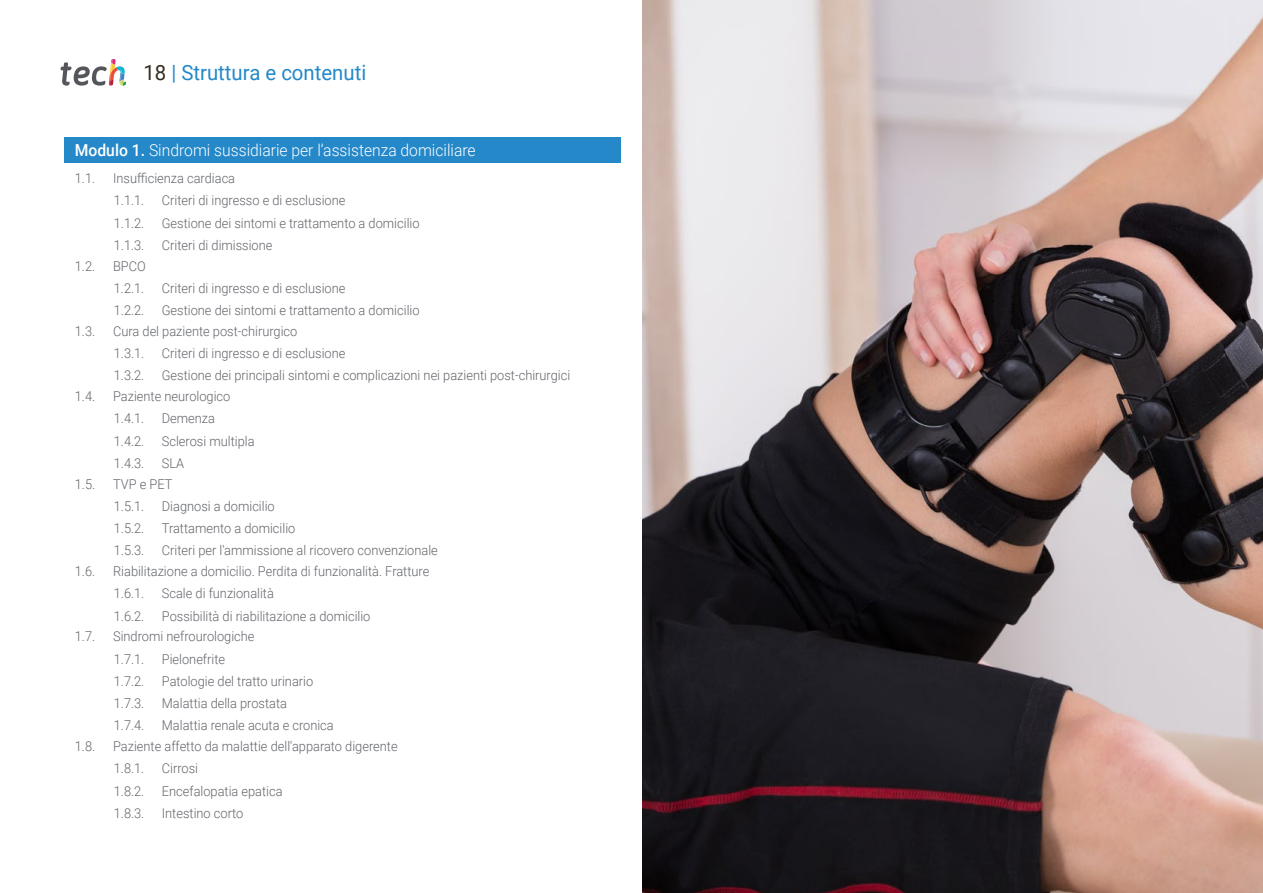
<style>
.page{position:relative;width:1263px;height:893px;background:#fff}
.page>*{position:absolute;margin:0;border:0;box-sizing:border-box;transform-origin:0 0}
.t1{font:21px "Roboto";color:#2488c9}
.t2{font:300 16.5px "Roboto";color:#fff;scale:.95 1}
.t3{font:300 13.5px/22.2px "Roboto";color:#61646a;scale:.95 1}
.s1{color:#312e20}
.s2{font-weight:500}
</style>
<div class="page">
<div style="left:64px;top:137px;width:557px;height:25px;background:#2488c9"></div>
<img style="left:642px;top:0;width:621px;height:893px">
<svg style="left:61px;top:59px;width:65px;height:27px"></svg>
<h1 class="t1" style="left:144px;top:57px;width:224px"><span class="s1">18</span> | Struttura e contenuti</h1>
<p class="t2" style="left:75px;top:138px;width:423px"><span class="s2">Modulo 1.</span> Sindromi sussidiarie per l’assistenza domiciliare</p>
<p class="t3" style="left:75px;top:167px;width:23px">1.1.</p>
<p class="t3" style="left:113px;top:167px;width:130px">Insufficienza cardiaca<br>1.1.1.</p>
<p class="t3" style="left:162px;top:189px;width:195px">Criteri di ingresso e di esclusione</p>
<p class="t3" style="left:114px;top:211px;width:34px">1.1.2.</p>
<p class="t3" style="left:162px;top:211px;width:273px">Gestione dei sintomi e trattamento a domicilio</p>
<p class="t3" style="left:114px;top:233px;width:34px">1.1.3.</p>
<p class="t3" style="left:162px;top:233px;width:118px">Criteri di dimissione</p>
<p class="t3" style="left:75px;top:254px;width:23px">1.2.</p>
<p class="t3" style="left:113px;top:254px;width:36px">BPCO<br>1.2.1.</p>
<p class="t3" style="left:162px;top:276px;width:195px">Criteri di ingresso e di esclusione</p>
<p class="t3" style="left:114px;top:299px;width:34px">1.2.2.</p>
<p class="t3" style="left:162px;top:299px;width:273px">Gestione dei sintomi e trattamento a domicilio</p>
<p class="t3" style="left:75px;top:319px;width:23px">1.3.</p>
<p class="t3" style="left:113px;top:319px;width:195px">Cura del paziente post-chirurgico<br>1.3.1.</p>
<p class="t3" style="left:162px;top:342px;width:195px">Criteri di ingresso e di esclusione</p>
<p class="t3" style="left:114px;top:364px;width:34px">1.3.2.</p>
<p class="t3" style="left:162px;top:364px;width:431px">Gestione dei principali sintomi e complicazioni nei pazienti post-chirurgici</p>
<p class="t3" style="left:75px;top:385px;width:23px">1.4.</p>
<p class="t3" style="left:113px;top:385px;width:125px">Paziente neurologico<br>1.4.1.</p>
<p class="t3" style="left:162px;top:407px;width:57px">Demenza</p>
<p class="t3" style="left:114px;top:429px;width:34px">1.4.2.</p>
<p class="t3" style="left:162px;top:429px;width:99px">Sclerosi multipla</p>
<p class="t3" style="left:114px;top:451px;width:34px">1.4.3.</p>
<p class="t3" style="left:162px;top:451px;width:25px">SLA</p>
<p class="t3" style="left:75px;top:472px;width:23px">1.5.</p>
<p class="t3" style="left:113px;top:472px;width:64px">TVP e PET<br>1.5.1.</p>
<p class="t3" style="left:162px;top:494px;width:120px">Diagnosi a domicilio</p>
<p class="t3" style="left:114px;top:517px;width:34px">1.5.2.</p>
<p class="t3" style="left:162px;top:517px;width:142px">Trattamento a domicilio</p>
<p class="t3" style="left:114px;top:539px;width:34px">1.5.3.</p>
<p class="t3" style="left:162px;top:539px;width:292px">Criteri per l'ammissione al ricovero convenzionale</p>
<p class="t3" style="left:75px;top:560px;width:23px">1.6.</p>
<p class="t3" style="left:113px;top:560px;width:334px">Riabilitazione a domicilio. Perdita di funzionalità. Fratture<br>1.6.1.</p>
<p class="t3" style="left:162px;top:582px;width:119px">Scale di funzionalità</p>
<p class="t3" style="left:114px;top:604px;width:34px">1.6.2.</p>
<p class="t3" style="left:162px;top:604px;width:221px">Possibilità di riabilitazione a domicilio</p>
<p class="t3" style="left:75px;top:625px;width:23px">1.7.</p>
<p class="t3" style="left:113px;top:625px;width:150px">Sindromi nefrourologiche<br>1.7.1.</p>
<p class="t3" style="left:162px;top:647px;width:68px">Pielonefrite</p>
<p class="t3" style="left:114px;top:669px;width:34px">1.7.2.</p>
<p class="t3" style="left:162px;top:669px;width:161px">Patologie del tratto urinario</p>
<p class="t3" style="left:114px;top:692px;width:34px">1.7.3.</p>
<p class="t3" style="left:162px;top:692px;width:133px">Malattia della prostata</p>
<p class="t3" style="left:114px;top:714px;width:34px">1.7.4.</p>
<p class="t3" style="left:162px;top:714px;width:182px">Malattia renale acuta e cronica</p>
<p class="t3" style="left:75px;top:735px;width:23px">1.8.</p>
<p class="t3" style="left:113px;top:735px;width:301px">Paziente affetto da malattie dell'apparato digerente<br>1.8.1.</p>
<p class="t3" style="left:162px;top:757px;width:40px">Cirrosi</p>
<p class="t3" style="left:114px;top:779px;width:34px">1.8.2.</p>
<p class="t3" style="left:162px;top:779px;width:129px">Encefalopatia epatica</p>
<p class="t3" style="left:114px;top:801px;width:34px">1.8.3.</p>
<p class="t3" style="left:162px;top:801px;width:87px">Intestino corto</p>
</div>
